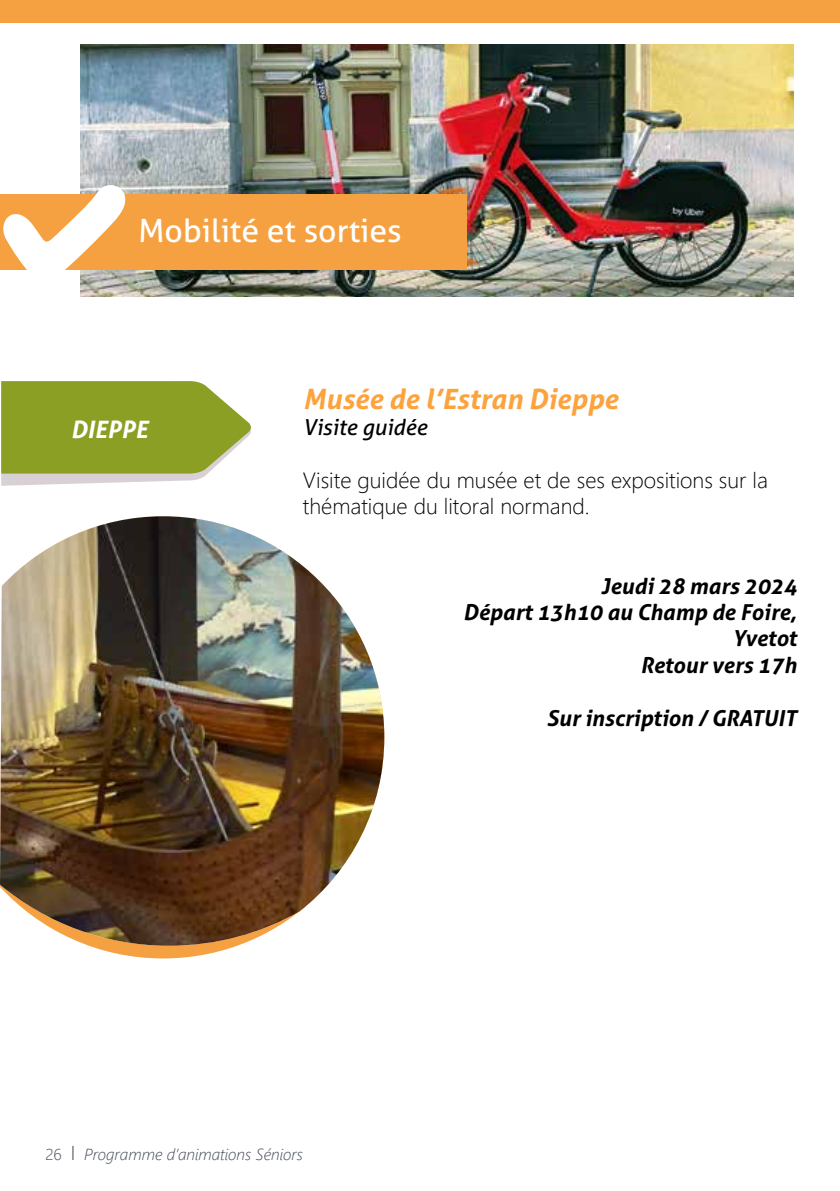
<style>
.page{position:relative;width:840px;height:1191px;background:#fff}
.page>*{position:absolute;margin:0;border:0;box-sizing:border-box;transform-origin:0 0}
.t1{font:32px "Aller";color:#fff}
.t2{font:italic 700 28px "Aller";color:#fca33d}
.t3{font:italic 700 24px "Aller";color:#fff}
.t4{font:italic 700 22px/26.4px "Aller";color:#000;text-align:right}
.t5{font:300 22px/26.4px "Segoe UI";color:#000}
.t6{font:italic 22px "Aller";color:#000}
.t7{font:italic 300 16px "Segoe UI";color:#404752}
.s1{font-style:normal}
.s2{font-style:normal;font-size:20px}
</style>
<div class="page">
<img style="left:80px;top:45px;width:713px;height:251px">
<div style="left:0;top:194px;width:466px;height:75px;background:#f6a141"></div>
<svg style="left:0;top:183px;width:128px;height:101px"></svg>
<svg style="left:1px;top:381px;width:250px;height:105px;background:#a0ae4e"></svg>
<div style="left:0;top:0;width:839px;height:22px;background:#f6a141"></div>
<svg style="left:87px;top:945px;width:152px;height:13px;fill:#f6a141"></svg>
<img style="left:0;top:516px;width:384px;height:429px">
<h1 class="t1" style="left:138px;top:211px;width:265px">Mobilité et sorties</h1>
<p class="t3" style="left:71px;top:414px;width:79px">DIEPPE</p>
<p class="t2" style="left:303px;top:381px;width:316px">Musée de l’Estran Dieppe</p>
<p class="t6" style="left:303px;top:414px;width:126px">Visite guidée</p>
<p class="t5" style="left:303px;top:465px;width:466px">Visite guidée du musée et de ses expositions sur la thématique du litoral normand.</p>
<p class="t4" style="left:463px;top:572px;width:335px">Jeudi 28 mars 2024<br>Départ 13h10 au Champ de Foire,<br>Yvetot<br>Retour vers 17h</p>
<p class="t4" style="left:546px;top:704px;width:251px">Sur inscription / GRATUIT</p>
<p class="t7" style="left:45px;top:1139px;width:259px"><span class="s1">26</span> <span class="s2">I</span> Programme d’animations Séniors</p>
</div>
